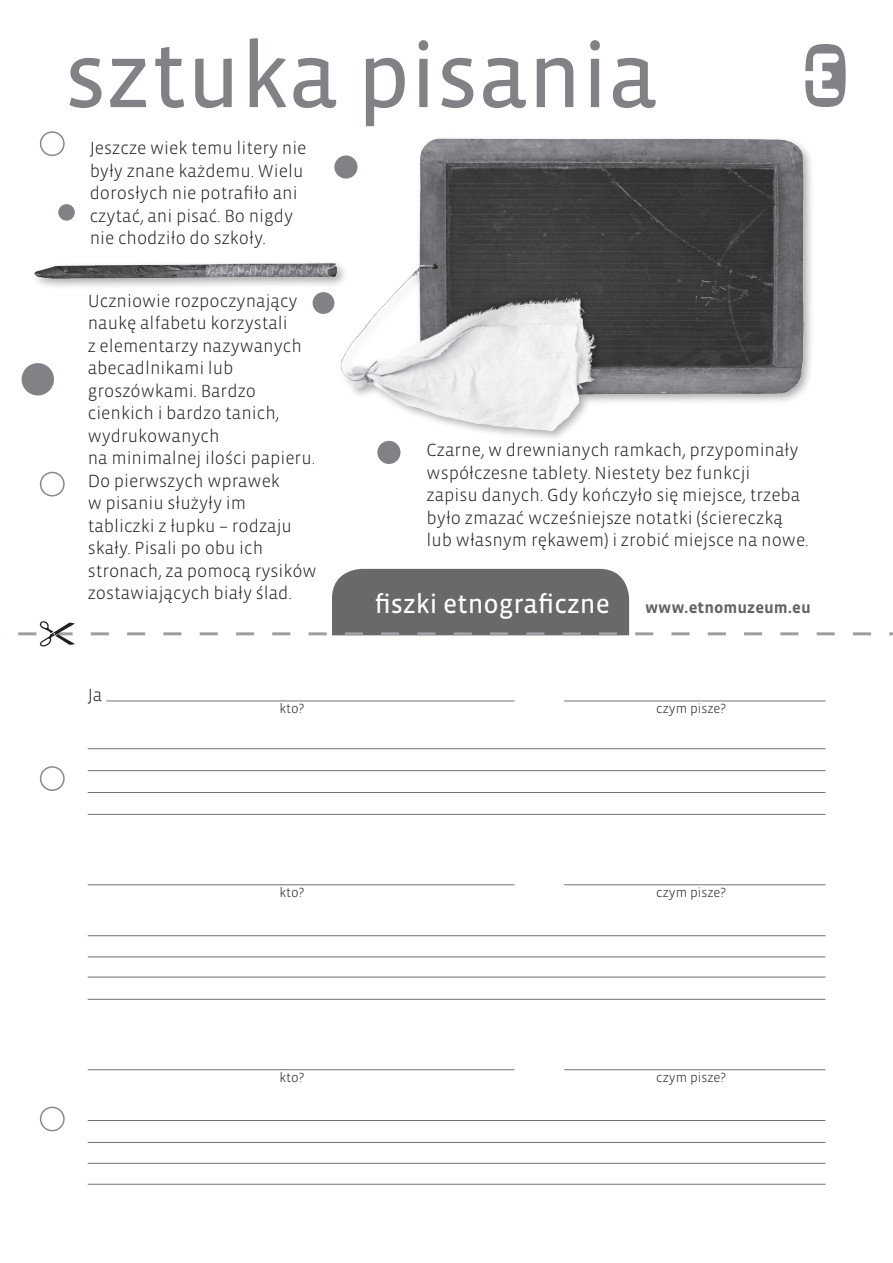
<style>
.page{position:relative;width:893px;height:1263px;background:#fff}
.page>*{position:absolute;margin:0;border:0;box-sizing:border-box;transform-origin:0 0}
.t1{font:92.55px "Vista Sans OTCE";color:#808285}
.t2{font:27px "Vista Sans OTCE";color:#fff}
.t3{font:300 18px/22.5px "Vista Sans OTCE";color:#231f20}
.t4{font:700 16.5px "Vista Sans OTCE";color:#636366}
.t5{font:300 13.5px "Vista Sans OTCE";color:#231f20}
</style>
<div class="page">
<img style="left:332px;top:138px;width:480px;height:300px">
<div style="left:22px;top:363px;width:32px;height:32px;background:#808285;border-radius:50%"></div>
<div style="left:334px;top:155px;width:24px;height:24px;background:#808285;border-radius:50%"></div>
<div style="left:377px;top:441px;width:23px;height:23px;background:#808285;border-radius:50%"></div>
<div style="left:40px;top:472px;width:25px;height:24px;border:2px solid #87898c;border-radius:50%"></div>
<div style="left:40px;top:131px;width:25px;height:25px;border:2px solid #87898c;border-radius:50%"></div>
<div style="left:40px;top:1106px;width:25px;height:25px;border:2px solid #87898c;border-radius:50%"></div>
<div style="left:40px;top:766px;width:25px;height:25px;border:2px solid #87898c;border-radius:50%"></div>
<div style="left:58px;top:204px;width:17px;height:17px;background:#808285;border-radius:50%"></div>
<div style="left:313px;top:292px;width:21px;height:22px;background:#808285;border-radius:50%"></div>
<svg style="left:805px;top:44px;width:41px;height:63px"></svg>
<svg style="left:18px;top:569px;width:875px;height:77px"></svg>
<img style="left:34px;top:253px;width:311px;height:42px">
<hr style="left:564px;top:701px;width:261px;height:1px;background:#717275">
<hr style="left:564px;top:884px;width:261px;height:1px;background:#717275">
<hr style="left:564px;top:1069px;width:261px;height:1px;background:#717275">
<hr style="left:106px;top:701px;width:408px;height:1px;background:#717275">
<hr style="left:88px;top:884px;width:426px;height:1px;background:#717275">
<hr style="left:88px;top:1069px;width:426px;height:1px;background:#717275">
<hr style="left:88px;top:748px;width:737px;height:1px;background:#717275">
<hr style="left:88px;top:770px;width:737px;height:1px;background:#717275">
<hr style="left:88px;top:935px;width:737px;height:1px;background:#717275">
<hr style="left:88px;top:957px;width:737px;height:1px;background:#717275">
<hr style="left:88px;top:1120px;width:737px;height:1px;background:#717275">
<hr style="left:88px;top:792px;width:737px;height:1px;background:#717275">
<hr style="left:88px;top:977px;width:737px;height:1px;background:#717275">
<hr style="left:88px;top:1142px;width:737px;height:1px;background:#717275">
<hr style="left:88px;top:1163px;width:737px;height:1px;background:#717275">
<hr style="left:88px;top:814px;width:737px;height:1px;background:#717275">
<hr style="left:88px;top:999px;width:737px;height:1px;background:#717275">
<hr style="left:88px;top:1184px;width:737px;height:1px;background:#717275">
<p class="t1" style="left:65px;top:28px;width:594px">sztuka pisania</p>
<p class="t3" style="left:90px;top:137px;width:218px">Jeszcze wiek temu litery nie były znane każdemu. Wielu dorosłych nie potrafiło ani czytać, ani pisać. Bo nigdy nie chodziło do szkoły.</p>
<p class="t3" style="left:88px;top:290px;width:230px">Uczniowie rozpoczynający naukę alfabetu korzystali<br>z elementarzy nazywanych abecadlnikami lub groszówkami. Bardzo cienkich i bardzo tanich, wydrukowanych<br>na minimalnej ilości papieru.<br>Do pierwszych wprawek<br>w pisaniu służyły im tabliczki z łupku – rodzaju skały. Pisali po obu ich stronach, za pomocą rysików zostawiających biały ślad.</p>
<p class="t3" style="left:88px;top:684px;width:16px">Ja</p>
<p class="t5" style="left:279px;top:702px;width:27px">kto?</p>
<p class="t3" style="left:427px;top:439px;width:384px">Czarne, w drewnianych ramkach, przypominały współczesne tablety. Niestety bez funkcji<br>zapisu danych. Gdy kończyło się miejsce, trzeba było zmazać wcześniejsze notatki (ściereczką lub własnym rękawem) i zrobić miejsce na nowe.</p>
<p class="t2" style="left:374px;top:590px;width:237px">fiszki etnograficzne</p>
<p class="t4" style="left:645px;top:599px;width:167px">www.etnomuzeum.eu</p>
<p class="t5" style="left:656px;top:702px;width:71px">czym pisze?</p>
<p class="t5" style="left:279px;top:886px;width:27px">kto?</p>
<p class="t5" style="left:656px;top:886px;width:71px">czym pisze?</p>
<p class="t5" style="left:279px;top:1071px;width:27px">kto?</p>
<p class="t5" style="left:656px;top:1071px;width:71px">czym pisze?</p>
</div>
